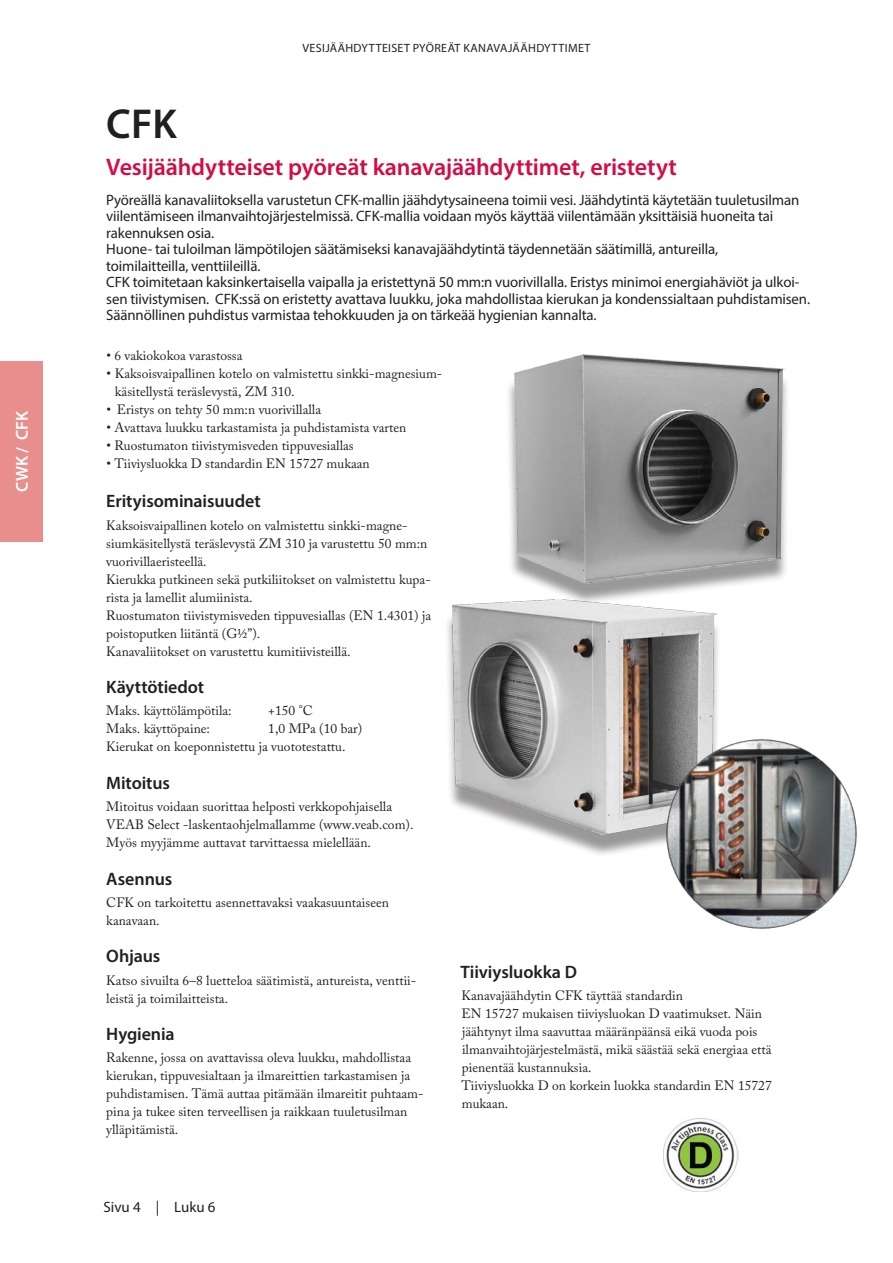
<style>
.page{position:relative;width:893px;height:1263px;background:#fff}
.page>*{position:absolute;margin:0;border:0;box-sizing:border-box;transform-origin:0 0}
.Rubrik_-_Svart{font:600 42px "Myriad Pro";color:#231f20}
.Mell2_-_Röd{font:600 24px "Myriad Pro";letter-spacing:-.01em;color:#d20d44}
.Mell_-_Svart{font:600 18px "Myriad Pro";letter-spacing:-.005em;color:#231f20}
.t1{font:600 17.25px "Myriad Pro";letter-spacing:-.01em;color:#fff}
.Ingress{font:15px/16.5px "Myriad Pro";letter-spacing:-.01em;color:#231f20}
.bröd{font:13.5px/18px "Adobe Caslon Pro";color:#231f20}
.Punktlista{font:13.5px/18px "Adobe Caslon Pro";color:#231f20}
.TOP{font:12px "Myriad Pro";letter-spacing:.03em;color:#231f20}
</style>
<div class="page">
<div style="left:444px;top:606px;width:279px;height:251px;background:#231f20;opacity:.46"></div>
<img style="left:453px;top:603px;width:263px;height:232px">
<img style="left:663px;top:1118px;width:75px;height:74px">
<img style="left:491px;top:354px;width:296px;height:249px">
<img style="left:665px;top:738px;width:192px;height:191px">
<div style="left:0;top:361px;width:43px;height:180px;background:#e88f8d"></div>
<p class="t1" style="left:11px;top:492px;width:82px;rotate:-90deg">CWK / CFK</p>
<p class="TOP" style="left:303px;top:40px;width:289px">VESIJÄÄHDYTTEISET PYÖREÄT KANAVAJÄÄHDYTTIMET</p>
<p class="Rubrik_-_Svart" style="left:106px;top:97px;width:72px">CFK</p>
<p class="Mell2_-_Röd" style="left:106px;top:151px;width:572px">Vesijäähdytteiset pyöreät kanavajäähdyttimet, eristetyt</p>
<p class="Ingress" style="left:106px;top:191px;width:695px">Pyöreällä kanavaliitoksella varustetun CFK-mallin jäähdytysaineena toimii vesi. Jäähdytintä käytetään tuuletusilman viilentämiseen ilmanvaihtojärjestelmissä. CFK-mallia voidaan myös käyttää viilentämään yksittäisiä huoneita tai rakennuksen osia.<br>Huone- tai tuloilman lämpötilojen säätämiseksi kanavajäähdytintä täydennetään säätimillä, antureilla, toimilaitteilla, venttiileillä.</p>
<p class="Ingress" style="left:106px;top:274px;width:705px">CFK toimitetaan kaksinkertaisella vaipalla ja eristettynä 50 mm:n vuorivillalla. Eristys minimoi energiahäviöt ja ulkoi&shy;sen tiivistymisen. CFK:ssä on eristetty avattava luukku, joka mahdollistaa kierukan ja kondenssialtaan puhdistamisen.<br>Säännöllinen puhdistus varmistaa tehokkuuden ja on tärkeää hygienian kannalta.</p>
<p class="Punktlista" style="left:106px;top:346px;width:138px">• 6 vakiokokoa varastossa</p>
<p class="Punktlista" style="left:115px;top:364px;width:329px;text-indent:-8px">• Kaksoisvaipallinen kotelo on valmistettu sinkki-magnesium&shy;käsitellystä teräslevystä, ZM 310.</p>
<p class="bröd" style="left:106px;top:400px;width:216px">• Eristys on tehty 50 mm:n vuorivillalla</p>
<p class="Punktlista" style="left:106px;top:418px;width:301px">• Avattava luukku tarkastamista ja puhdistamista varten</p>
<p class="Punktlista" style="left:106px;top:436px;width:249px">• Ruostumaton tiivistymisveden tippuvesiallas</p>
<p class="Punktlista" style="left:106px;top:454px;width:265px">• Tiiviysluokka D standardin EN 15727 mukaan</p>
<p class="Mell_-_Svart" style="left:106px;top:490px;width:156px">Erityisominaisuudet</p>
<p class="bröd" style="left:106px;top:516px;width:326px">Kaksoisvaipallinen kotelo on valmistettu sinkki-magne&shy;siumkäsitellystä teräslevystä ZM 310 ja varustettu 50 mm:n vuorivillaeristeellä.<br>Kierukka putkineen sekä putkiliitokset on valmistettu kupa&shy;rista ja lamellit alumiinista.</p>
<p class="bröd" style="left:106px;top:606px;width:326px">Ruostumaton tiivistymisveden tippuvesiallas (EN 1.4301) ja poistoputken liitäntä (G½”).<br>Kanavaliitokset on varustettu kumitiivisteillä.</p>
<p class="Mell_-_Svart" style="left:106px;top:675px;width:99px">Käyttötiedot</p>
<p class="bröd" style="left:106px;top:702px;width:127px">Maks. käyttölämpötila:</p>
<p class="bröd" style="left:268px;top:702px;width:46px">+150 °C</p>
<p class="bröd" style="left:106px;top:720px;width:105px">Maks. käyttöpaine:</p>
<p class="bröd" style="left:268px;top:720px;width:96px">1,0 MPa (10 bar)</p>
<p class="bröd" style="left:106px;top:738px;width:241px">Kierukat on koeponnistettu ja vuototestattu.</p>
<p class="Mell_-_Svart" style="left:106px;top:771px;width:65px">Mitoitus</p>
<p class="bröd" style="left:106px;top:797px;width:309px">Mitoitus voidaan suorittaa helposti verkkopohjaisella<br>VEAB Select -laskentaohjelmallamme (www.veab.com).</p>
<p class="bröd" style="left:106px;top:833px;width:266px">Myös myyjämme auttavat tarvittaessa mielellään.</p>
<p class="Mell_-_Svart" style="left:106px;top:867px;width:68px">Asennus</p>
<p class="bröd" style="left:106px;top:893px;width:284px">CFK on tarkoitettu asennettavaksi vaakasuuntaiseen kanavaan.</p>
<p class="Mell_-_Svart" style="left:106px;top:945px;width:56px">Ohjaus</p>
<p class="bröd" style="left:106px;top:971px;width:312px">Katso sivuilta 6–8 luetteloa säätimistä, antureista, venttii&shy;leistä ja toimilaitteista.</p>
<p class="Mell_-_Svart" style="left:106px;top:1023px;width:70px">Hygienia</p>
<p class="bröd" style="left:106px;top:1049px;width:319px">Rakenne, jossa on avattavissa oleva luukku, mahdollistaa kierukan, tippuvesialtaan ja ilmareittien tarkastamisen ja puhdistamisen. Tämä auttaa pitämään ilmareitit puhtaam&shy;pina ja tukee siten terveellisen ja raikkaan tuuletusilman ylläpitämistä.</p>
<p class="Ingress" style="left:103px;top:1199px;width:114px">Sivu 4 | Luku 6</p>
<p class="Mell_-_Svart" style="left:460px;top:961px;width:118px">Tiiviysluokka D</p>
<p class="bröd" style="left:461px;top:987px;width:312px">Kanavajäähdytin CFK täyttää standardin<br>EN 15727 mukaisen tiiviysluokan D vaatimukset. Näin jäähtynyt ilma saavuttaa määränpäänsä eikä vuoda pois ilmanvaihtojärjestelmästä, mikä säästää sekä energiaa että pienentää kustannuksia.</p>
<p class="bröd" style="left:461px;top:1077px;width:312px">Tiiviysluokka D on korkein luokka standardin EN 15727 mukaan.</p>
</div>
